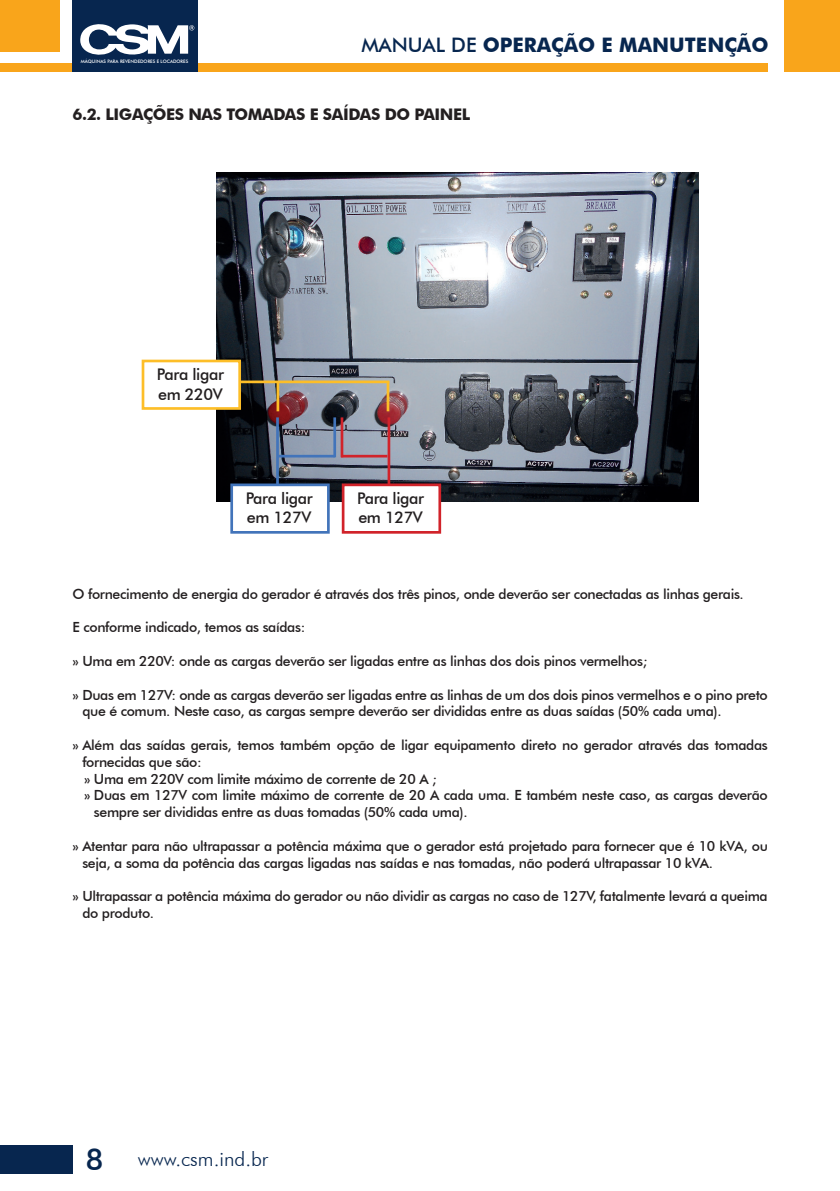
<style>
.page{position:relative;width:840px;height:1191px;background:#fff}
.page>*{position:absolute;margin:0;border:0;box-sizing:border-box;transform-origin:0 0}
.t1{font:700 20px "Futura BT";color:#07264f}
.t2{font:300 20px "Futura BT";color:#07264f}
.t3{font:500 16px/19.2px "Futura BT";letter-spacing:-.025em;color:#231f20}
.t4{font:700 16px "Futura BT";letter-spacing:-.025em;color:#231f20}
.t5{font:500 14px/16.8px "Futura BT";letter-spacing:-.025em;color:#231f20}
.t6{font:500 4.6px "Futura BT";color:#fff}
.s1{font-weight:500}
.s2{font-weight:500;font-size:30px}
</style>
<div class="page">
<div style="left:0;top:64px;width:767px;height:8px;background:#f9a51b"></div>
<div style="left:72px;top:0;width:125px;height:72px;background:#07264f"></div>
<svg style="left:80px;top:24px;width:114px;height:31px"></svg>
<div style="left:784px;top:0;width:55px;height:72px;background:#f9a51b"></div>
<div style="left:0;top:0;width:60px;height:52px;background:#f9a51b"></div>
<div style="left:0;top:1145px;width:73px;height:29px;background:#07264f"></div>
<img style="left:216px;top:173px;width:482px;height:328px">
<hr style="left:276px;top:381px;width:3px;height:30px;background:#fdbe28">
<hr style="left:386px;top:381px;width:3px;height:30px;background:#fdbe28">
<hr style="left:241px;top:380px;width:148px;height:3px;background:#fdbe28">
<div style="left:142px;top:360px;width:99px;height:50px;background:#fff;border:3px solid #fdbe28"></div>
<div style="left:230px;top:483px;width:99px;height:50px;background:#fff;border:3px solid #4274ba"></div>
<div style="left:341px;top:483px;width:100px;height:50px;background:#fff;border:3px solid #d1232a"></div>
<hr style="left:276px;top:417px;width:3px;height:67px;background:#4274ba">
<hr style="left:387px;top:417px;width:3px;height:67px;background:#d1232a">
<hr style="left:333px;top:417px;width:3px;height:40px;background:#4274ba">
<hr style="left:340px;top:417px;width:3px;height:40px;background:#d1232a">
<hr style="left:278px;top:455px;width:57px;height:2px;background:#4274ba">
<hr style="left:341px;top:455px;width:46px;height:2px;background:#d1232a">
<p class="t6" style="left:81px;top:59px;width:109px">MÁQUINAS PARA REVENDEDORES E LOCADORES</p>
<h1 class="t1" style="left:361px;top:32px;width:408px"><span class="s1">MANUAL DE</span> OPERAÇÃO E MANUTENÇÃO</h1>
<p class="t4" style="left:72px;top:104px;width:399px">6.2. LIGAÇÕES NAS TOMADAS E SAÍDAS DO PAINEL</p>
<p class="t3" style="left:157px;top:365px;width:68px">Para ligar em 220V</p>
<p class="t3" style="left:245px;top:489px;width:68px">Para ligar em 127V</p>
<p class="t3" style="left:357px;top:489px;width:68px">Para ligar em 127V</p>
<p class="t5" style="left:72px;top:585px;width:672px">O fornecimento de energia do gerador é através dos três pinos, onde deverão ser conectadas as linhas gerais.</p>
<p class="t5" style="left:72px;top:619px;width:234px">E conforme indicado, temos as saídas:</p>
<p class="t5" style="left:72px;top:652px;width:576px">» Uma em 220V: onde as cargas deverão ser ligadas entre as linhas dos dois pinos vermelhos;</p>
<p class="t5" style="left:82px;top:686px;width:686px;text-indent:-10px">» Duas em 127V: onde as cargas deverão ser ligadas entre as linhas de um dos dois pinos vermelhos e o pino preto que é comum. Neste caso, as cargas sempre deverão ser divididas entre as duas saídas (50% cada uma).</p>
<p class="t5" style="left:72px;top:736px;width:696px">» Além das saídas gerais, temos também opção de ligar equipamento direto no gerador através das tomadas</p>
<p class="t5" style="left:82px;top:753px;width:121px">fornecidas que são:</p>
<p class="t5" style="left:84px;top:770px;width:354px">» Uma em 220V com limite máximo de corrente de 20 A ;</p>
<p class="t5" style="left:84px;top:787px;width:684px">» Duas em 127V com limite máximo de corrente de 20 A cada uma. E também neste caso, as cargas deverão</p>
<p class="t5" style="left:94px;top:803px;width:375px">sempre ser divididas entre as duas tomadas (50% cada uma).</p>
<p class="t5" style="left:82px;top:837px;width:686px;text-indent:-10px">» Atentar para não ultrapassar a potência máxima que o gerador está projetado para fornecer que é 10 kVA, ou seja, a soma da potência das cargas ligadas nas saídas e nas tomadas, não poderá ultrapassar 10 kVA.</p>
<p class="t5" style="left:82px;top:887px;width:686px;text-indent:-10px">» Ultrapassar a potência máxima do gerador ou não dividir as cargas no caso de 127V, fatalmente levará a queima do produto.</p>
<h1 class="t2" style="left:85px;top:1146px;width:184px"><span class="s2">8</span> www.csm.ind.br</h1>
</div>
